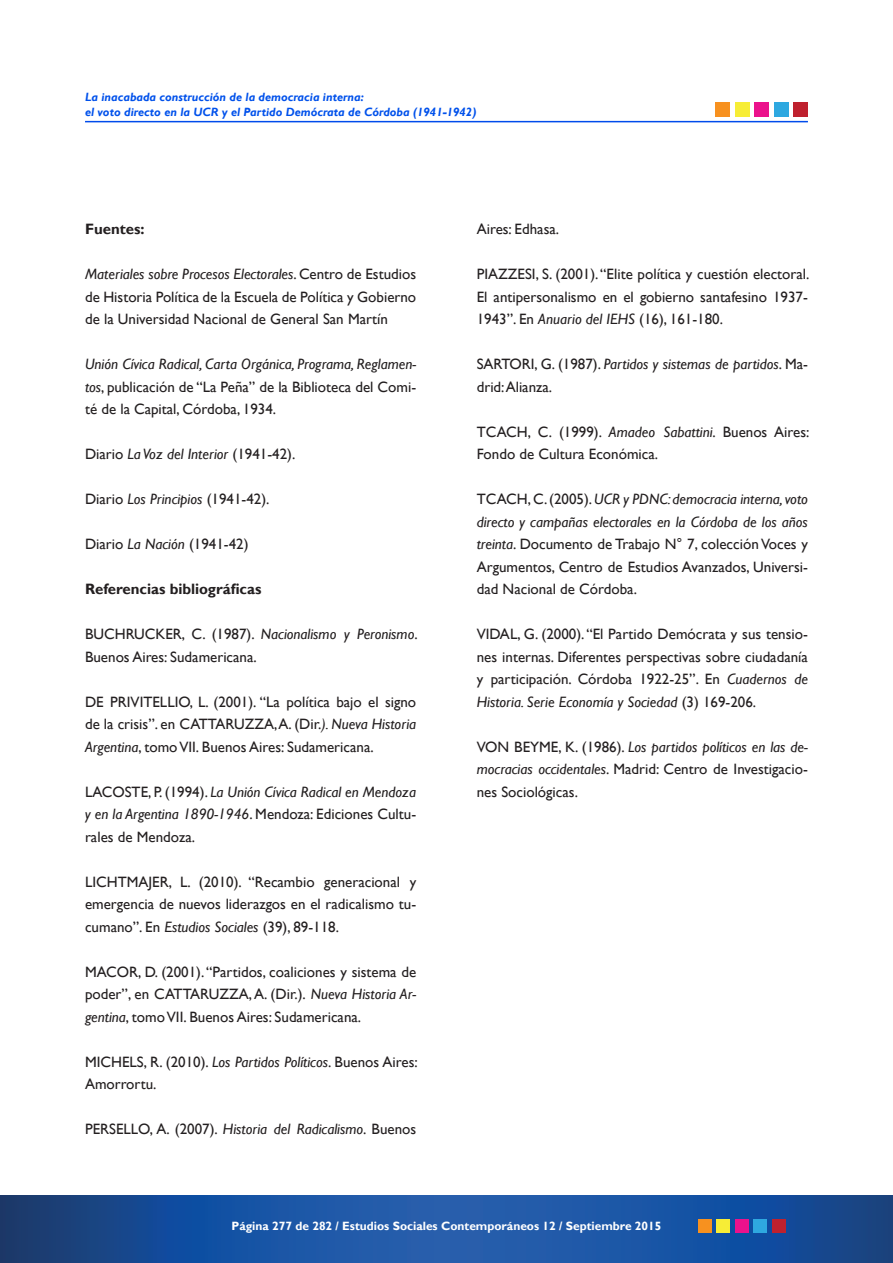
<style>
.page{position:relative;width:893px;height:1263px;background:#fff}
.page>*{position:absolute;margin:0;border:0;box-sizing:border-box;transform-origin:0 0}
.t1{font:15px/22.5px "Gill Sans";color:#231f20;text-align:justify}
.t2{font:700 15px "Gill Sans";color:#231f20}
.t3{font:italic 700 12px/15px "Gill Sans";color:#0051eb}
.t4{font:700 12px "Gill Sans";color:#fff}
.s1{font-style:italic}
</style>
<div class="page">
<svg style="left:0;top:1195px;width:893px;height:68px;background:#1b509b"></svg>
<div style="left:698px;top:1219px;width:14px;height:13px;background:#f7911f"></div>
<div style="left:717px;top:1219px;width:13px;height:13px;background:#f7ed36"></div>
<div style="left:735px;top:1219px;width:13px;height:13px;background:#eb128c"></div>
<div style="left:754px;top:1219px;width:13px;height:13px;background:#2ea8e0"></div>
<div style="left:772px;top:1219px;width:13px;height:13px;background:#bf212e"></div>
<hr style="left:85px;top:121px;width:723px;height:1px;background:#004beb">
<div style="left:715px;top:102px;width:14px;height:15px;background:#f7911f"></div>
<div style="left:735px;top:102px;width:14px;height:15px;background:#f7ed36"></div>
<div style="left:755px;top:102px;width:14px;height:15px;background:#eb128c"></div>
<div style="left:774px;top:102px;width:14px;height:15px;background:#2ea8e0"></div>
<div style="left:794px;top:102px;width:14px;height:15px;background:#bf212e"></div>
<p class="t3" style="left:85px;top:90px;width:393px">La inacabada construcción de la democracia interna:<br>el voto directo en la UCR y el Partido Demócrata de Córdoba (1941-1942)</p>
<p class="t2" style="left:85px;top:220px;width:61px">Fuentes:</p>
<p class="t1" style="left:85px;top:263px;width:333px"><span class="s1">Materiales sobre Procesos Electorales</span>. Centro de Estudios de Historia Política de la Escuela de Política y Gobierno de la Universidad Nacional de General San Martín</p>
<p class="t1" style="left:85px;top:353px;width:333px"><span class="s1">Unión Cívica Radical, Carta Orgánica, Programa, Reglamen&shy;tos</span>, publicación de “La Peña” de la Biblioteca del Comi&shy;té de la Capital, Córdoba, 1934.</p>
<p class="t1" style="left:85px;top:443px;width:212px">Diario <span class="s1">La Voz del Interior</span> (1941-42).</p>
<p class="t1" style="left:85px;top:488px;width:186px">Diario <span class="s1">Los Principios</span> (1941-42).</p>
<p class="t1" style="left:85px;top:533px;width:165px">Diario <span class="s1">La Nación</span> (1941-42)</p>
<p class="t2" style="left:85px;top:580px;width:178px">Referencias bibliográficas</p>
<p class="t1" style="left:85px;top:623px;width:334px">BUCHRUCKER, C. (1987). <span class="s1">Nacionalismo y Peronismo</span>.<br>Buenos Aires: Sudamericana.</p>
<p class="t1" style="left:85px;top:690px;width:333px">DE PRIVITELLIO, L. (2001). “La política bajo el signo de la crisis”. en CATTARUZZA, A. (Dir.<span class="s1">). Nueva Historia Argentina</span>, tomo VII. Buenos Aires: Sudamericana.</p>
<p class="t1" style="left:85px;top:780px;width:333px">LACOSTE, P. (1994). <span class="s1">La Unión Cívica Radical en Mendoza y en la Argentina 1890-1946</span>. Mendoza: Ediciones Cultu&shy;rales de Mendoza.</p>
<p class="t1" style="left:85px;top:870px;width:333px">LICHTMAJER, L. (2010). “Recambio generacional y emergencia de nuevos liderazgos en el radicalismo tu&shy;cumano”. En <span class="s1">Estudios Sociales</span> (39), 89-118.</p>
<p class="t1" style="left:85px;top:960px;width:333px">MACOR, D. (2001). “Partidos, coaliciones y sistema de poder”, en CATTARUZZA, A. (Dir.). <span class="s1">Nueva Historia Ar&shy;gentina</span>, tomo VII. Buenos Aires: Sudamericana.</p>
<p class="t1" style="left:85px;top:1050px;width:334px">MICHELS, R. (2010). <span class="s1">Los Partidos Políticos</span>. Buenos Aires:<br>Amorrortu.</p>
<p class="t1" style="left:85px;top:1118px;width:333px">PERSELLO, A. (2007). <span class="s1">Historia del Radicalismo</span>. Buenos</p>
<p class="t1" style="left:477px;top:218px;width:84px">Aires: Edhasa.</p>
<p class="t1" style="left:477px;top:263px;width:334px">PIAZZESI, S. (2001). “Elite política y cuestión electoral.<br>El antipersonalismo en el gobierno santafesino 1937- 1943”. En <span class="s1">Anuario del IEHS</span> (16), 161-180.</p>
<p class="t1" style="left:477px;top:353px;width:333px">SARTORI, G. (1987). <span class="s1">Partidos y sistemas de partidos</span>. Ma&shy;drid: Alianza.</p>
<p class="t1" style="left:477px;top:420px;width:334px">TCACH, C. (1999). <span class="s1">Amadeo Sabattini</span>. Buenos Aires:<br>Fondo de Cultura Económica.</p>
<p class="t1" style="left:477px;top:488px;width:333px">TCACH, C. (2005). <span class="s1">UCR y PDNC: democracia interna, voto directo y campañas electorales en la Córdoba de los años treinta</span>. Documento de Trabajo N° 7, colección Voces y Argumentos, Centro de Estudios Avanzados, Universi&shy;dad Nacional de Córdoba.</p>
<p class="t1" style="left:477px;top:623px;width:333px">VIDAL, G. (2000). “El Partido Demócrata y sus tensio&shy;nes internas. Diferentes perspectivas sobre ciudadanía y participación. Córdoba 1922-25”. En <span class="s1">Cuadernos de Historia. Serie Economía y Sociedad</span> (3) 169-206.</p>
<p class="t1" style="left:477px;top:735px;width:333px">VON BEYME, K. (1986). <span class="s1">Los partidos políticos en las de&shy;mocracias occidentales</span>. Madrid: Centro de Investigacio&shy;nes Sociológicas.</p>
<p class="t4" style="left:232px;top:1219px;width:431px">Página 277 de 282 / Estudios Sociales Contemporáneos 12 / Septiembre 2015</p>
</div>
